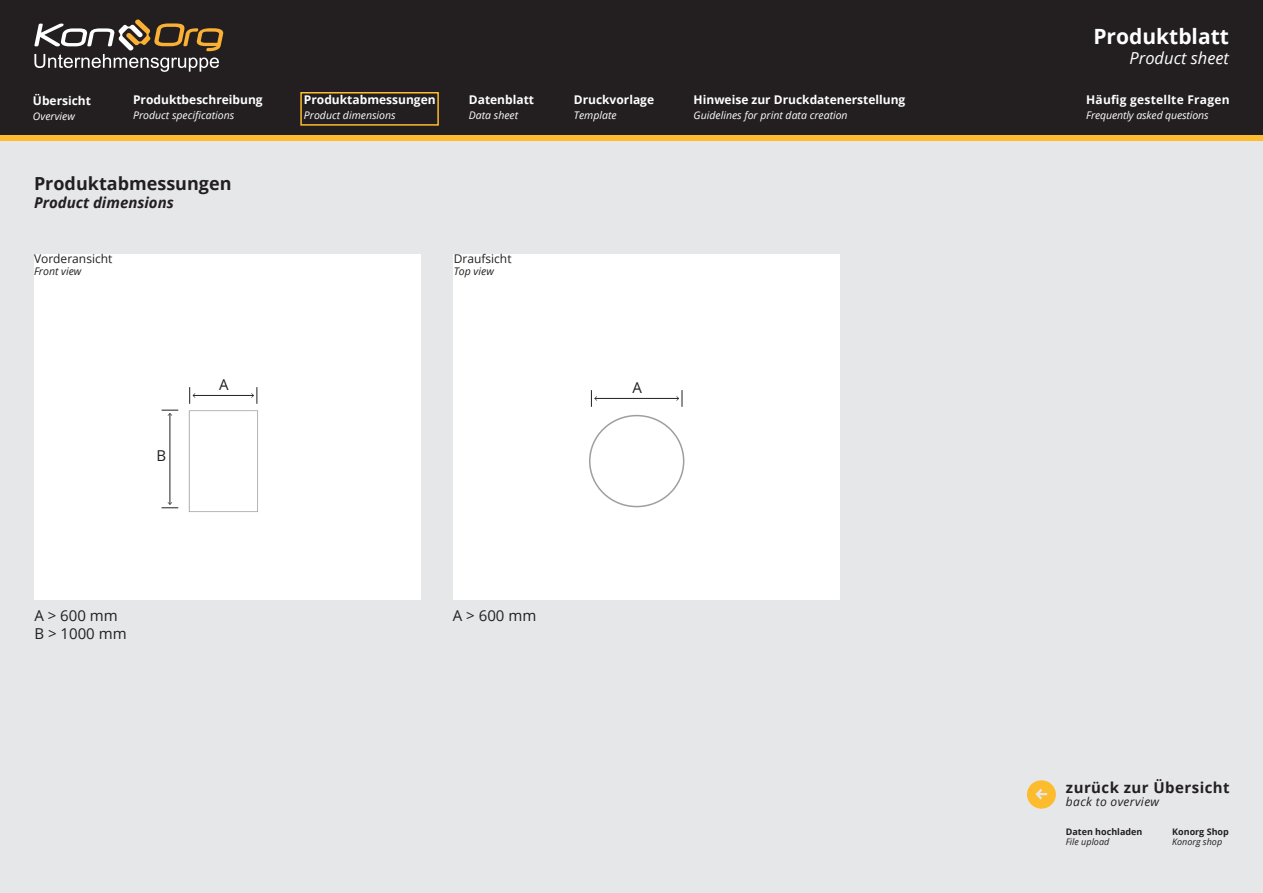
<style>
.page{position:relative;width:1263px;height:893px;background:#e6e7e9}
.page>*{position:absolute;margin:0;border:0;box-sizing:border-box;transform-origin:0 0}
.t1{font:700 21px "Open Sans";color:#fff}
.t2{font:700 18px "Open Sans";color:#231f20}
.t3{font:italic 16.5px "Open Sans";color:#fff}
.t4{font:15px "Open Sans";color:#231f20}
.t5{font:700 15px "Open Sans";letter-spacing:.03em;color:#231f20}
.t6{font:italic 700 15px "Open Sans";color:#231f20}
.t7{font:700 12px "Open Sans";color:#fff}
.t8{font:12px "Open Sans";color:#231f20}
.t9{font:700 12px "Open Sans";letter-spacing:.02em;color:#fff}
.t10{font:italic 12px "Open Sans";letter-spacing:.03em;color:#231f20}
.t11{font:italic 10.5px "Open Sans";color:#fff}
.t12{font:italic 10.5px "Open Sans";color:#231f20}
.t13{font:700 9px "Open Sans";color:#231f20}
.t14{font:italic 9px "Open Sans";color:#231f20}
</style>
<div class="page">
<div style="left:0;top:0;width:1263px;height:140px;background:#231f20"></div>
<div style="left:0;top:135px;width:1263px;height:6px;background:#fdbb2e"></div>
<svg style="left:1027px;top:780px;width:29px;height:29px"></svg>
<svg style="left:34px;top:19px;width:190px;height:53px"></svg>
<div style="left:300px;top:92px;width:139px;height:34px;border:2px solid #fdbb2e"></div>
<div style="left:34px;top:254px;width:386px;height:346px;background:#fff"></div>
<div style="left:454px;top:254px;width:386px;height:346px;background:#fff"></div>
<img style="left:188px;top:410px;width:70px;height:102px">
<hr style="left:170px;top:414px;width:1px;height:90px;background:#231f20">
<svg style="left:162px;top:502px;width:16px;height:6px"></svg>
<svg style="left:162px;top:410px;width:16px;height:6px"></svg>
<hr style="left:193px;top:395px;width:60px;height:1px;background:#231f20">
<svg style="left:189px;top:387px;width:6px;height:17px"></svg>
<svg style="left:251px;top:387px;width:7px;height:17px"></svg>
<hr style="left:595px;top:398px;width:84px;height:1px;background:#231f20">
<svg style="left:591px;top:390px;width:6px;height:17px"></svg>
<svg style="left:676px;top:390px;width:7px;height:17px"></svg>
<div style="left:589px;top:415px;width:95px;height:92px;border:2px solid #9e9e9c;border-radius:50%"></div>
<p class="t7" style="left:33px;top:92px;width:60px">Übersicht</p>
<p class="t11" style="left:33px;top:109px;width:43px">Overview</p>
<p class="t7" style="left:133px;top:91px;width:131px">Produktbeschreibung</p>
<p class="t11" style="left:133px;top:108px;width:103px">Product specifications</p>
<p class="t7" style="left:304px;top:91px;width:133px">Produktabmessungen</p>
<p class="t11" style="left:304px;top:108px;width:93px">Product dimensions</p>
<p class="t7" style="left:469px;top:91px;width:67px">Datenblatt</p>
<p class="t11" style="left:469px;top:108px;width:51px">Data sheet</p>
<p class="t7" style="left:574px;top:91px;width:82px">Druckvorlage</p>
<p class="t11" style="left:574px;top:108px;width:44px">Template</p>
<p class="t2" style="left:34px;top:171px;width:199px">Produktabmessungen</p>
<p class="t6" style="left:34px;top:192px;width:141px">Product dimensions</p>
<p class="t8" style="left:34px;top:250px;width:80px">Vorderansicht</p>
<p class="t12" style="left:34px;top:264px;width:49px">Front view</p>
<p class="t8" style="left:454px;top:250px;width:59px">Draufsicht</p>
<p class="t12" style="left:454px;top:264px;width:42px">Top view</p>
<p class="t4" style="left:156px;top:445px;width:11px">B</p>
<p class="t4" style="left:219px;top:374px;width:11px">A</p>
<p class="t4" style="left:633px;top:377px;width:11px">A</p>
<p class="t7" style="left:694px;top:91px;width:213px">Hinweise zur Druckdatenerstellung</p>
<p class="t11" style="left:694px;top:108px;width:156px">Guidelines for print data creation</p>
<p class="t4" style="left:34px;top:605px;width:85px">A &gt; 600 mm</p>
<p class="t4" style="left:34px;top:623px;width:94px">B &gt; 1000 mm</p>
<p class="t4" style="left:453px;top:605px;width:85px">A &gt; 600 mm</p>
<h1 class="t1" style="left:1093px;top:22px;width:137px">Produktblatt</h1>
<h3 class="t3" style="left:1129px;top:47px;width:101px">Product sheet</h3>
<p class="t9" style="left:1086px;top:91px;width:145px">Häufig gestellte Fragen</p>
<p class="t11" style="left:1086px;top:108px;width:124px">Frequently asked questions</p>
<h3 class="t5" style="left:1066px;top:777px;width:165px">zurück zur Übersicht</h3>
<p class="t10" style="left:1066px;top:794px;width:95px">back to overview</p>
<p class="t13" style="left:1172px;top:825px;width:58px">Konorg Shop</p>
<p class="t14" style="left:1172px;top:836px;width:52px">Konorg shop</p>
<p class="t13" style="left:1066px;top:825px;width:78px">Daten hochladen</p>
<p class="t14" style="left:1066px;top:836px;width:45px">File upload</p>
</div>
